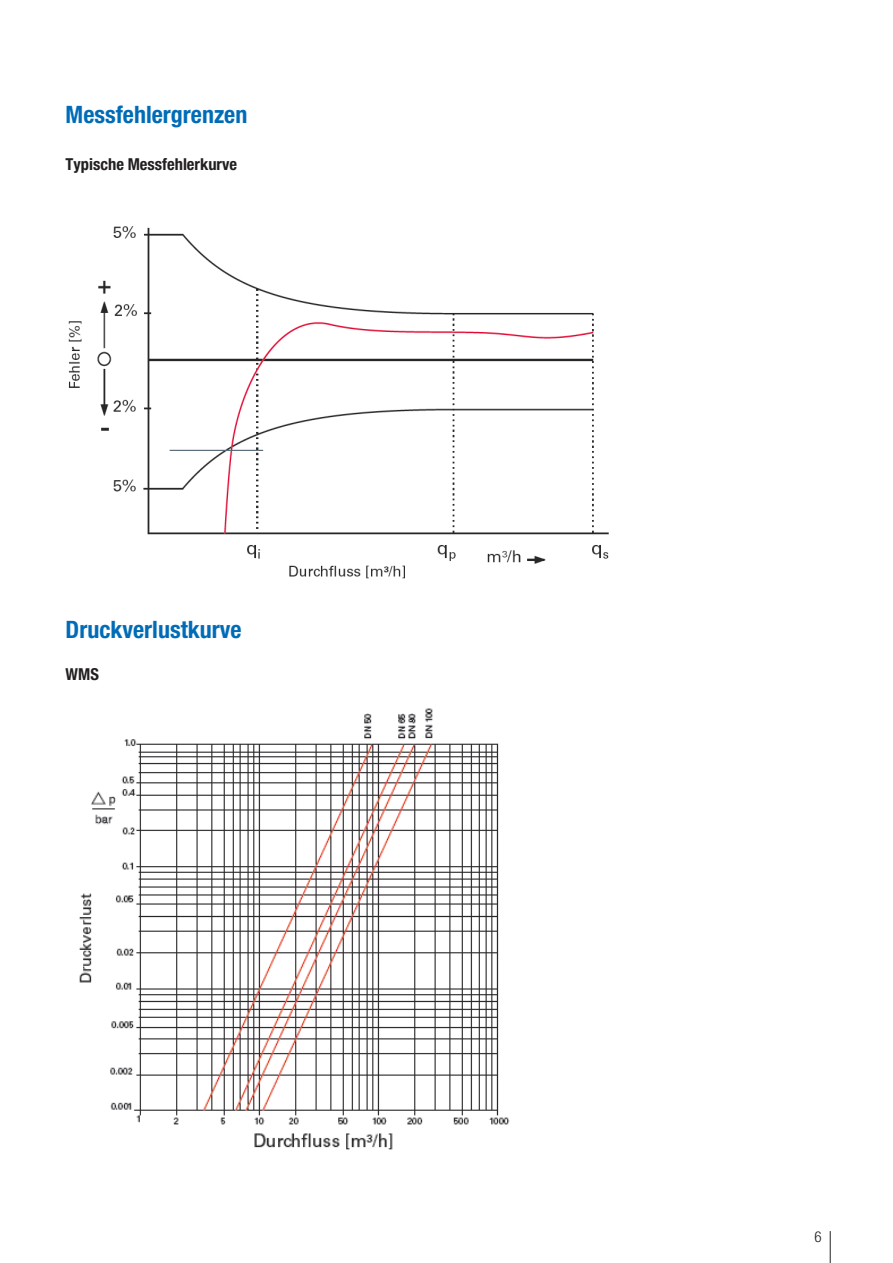
<style>
.page{position:relative;width:893px;height:1263px;background:#fff}
.page>*{position:absolute;margin:0;border:0;box-sizing:border-box;transform-origin:0 0}
.GS_normal_einzug{font:700 condensed 24px "Helvetica Neue LT Std";color:#006cb7}
.GS_normal_einzug-2{font:700 condensed 16.5px "Helvetica Neue LT Std";color:#231f20}
.t1{font:300 condensed 15px "Helvetica Neue LT Std";color:#231f20}
</style>
<div class="page">
<hr style="left:830px;top:1231px;width:1px;height:32px;background:#231f20">
<img style="left:68px;top:226px;width:541px;height:353px">
<img style="left:79px;top:708px;width:431px;height:442px">
<p class="GS_normal_einzug" style="left:66px;top:100px;width:183px">Messfehlergrenzen</p>
<p class="GS_normal_einzug-2" style="left:66px;top:154px;width:173px">Typische Messfehlerkurve</p>
<p class="GS_normal_einzug" style="left:66px;top:615px;width:177px">Druckverlustkurve</p>
<p class="GS_normal_einzug-2" style="left:66px;top:664px;width:35px">WMS</p>
<p class="t1" style="left:814px;top:1228px;width:9px">6</p>
</div>
